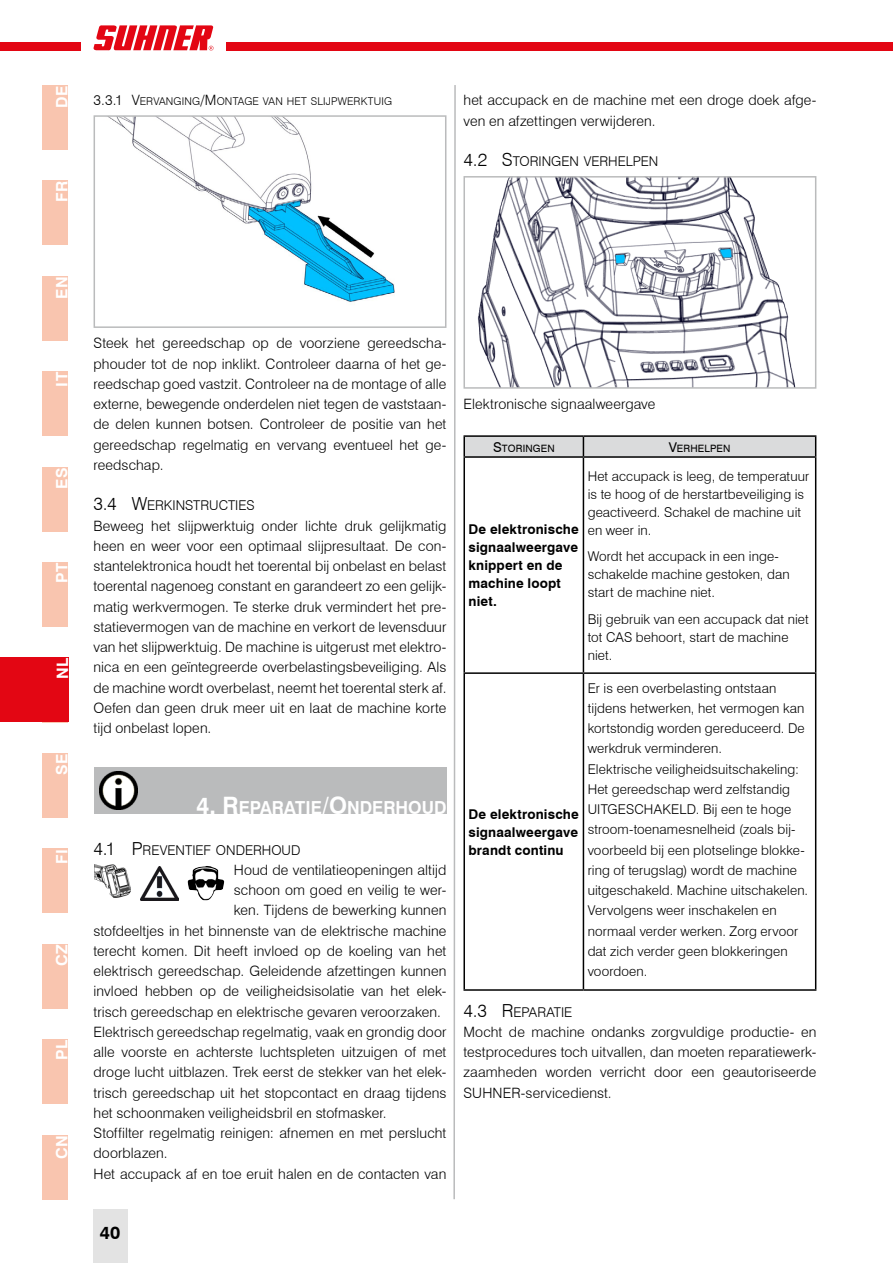
<style>
.page{position:relative;width:893px;height:1263px;background:#fff}
.page>*{position:absolute;margin:0;border:0;box-sizing:border-box;transform-origin:0 0}
.t1{font:700 18px "Swiss 721 BT";color:#fff;scale:.95 1}
.t2{font:700 18px "Swiss 721 BT";color:#000}
.t3{font:700 15.75px "Swiss 721 BT";letter-spacing:.05em;color:#fff}
.t4{font:300 14.25px/20.2px "Swiss 721 BT";letter-spacing:.005em;color:#000;text-align:justify}
.t5{font:300 13.5px/20.2px "Swiss 721 BT";letter-spacing:.01em;color:#000}
.t6{font:700 13.5px/18px "Swiss 721 BT";letter-spacing:.01em;color:#000}
.t7{font:300 13.5px "Swiss 721 BT";color:#000}
.t8{font:300 10.65px "Swiss 721 BT";letter-spacing:.015em;color:#000}
.t9{font:10.2px "Swiss 721 BT";letter-spacing:.015em;color:#000}
.s1{font-size:14.25px}
.s2{font-size:18px}
.s3{font-size:24px}
.s4{font-size:13.5px}
</style>
<div class="page">
<div style="left:43px;top:1135px;width:25px;height:64px;background:#f9c5af"></div>
<div style="left:43px;top:1039px;width:25px;height:65px;background:#f9c5af"></div>
<div style="left:43px;top:944px;width:25px;height:64px;background:#f9c5af"></div>
<div style="left:43px;top:849px;width:25px;height:64px;background:#f9c5af"></div>
<div style="left:43px;top:753px;width:25px;height:64px;background:#f9c5af"></div>
<div style="left:94px;top:767px;width:352px;height:47px;background:#babbbc"></div>
<img style="left:99px;top:772px;width:38px;height:38px">
<img style="left:95px;top:864px;width:36px;height:33px">
<img style="left:140px;top:866px;width:39px;height:35px">
<img style="left:188px;top:866px;width:36px;height:34px">
<img style="left:110px;top:118px;width:285px;height:184px">
<div style="left:94px;top:115px;width:352px;height:213px;border:2px solid #babbbc"></div>
<hr style="left:463px;top:435px;width:120px;height:2px;background:#000">
<hr style="left:583px;top:435px;width:233px;height:2px;background:#000">
<div style="left:463px;top:436px;width:353px;height:20px;background:#dadbdc"></div>
<hr style="left:463px;top:456px;width:120px;height:2px;background:#000">
<hr style="left:463px;top:458px;width:2px;height:214px;background:#000">
<hr style="left:583px;top:456px;width:233px;height:2px;background:#000">
<hr style="left:583px;top:458px;width:1px;height:214px;background:#000">
<hr style="left:815px;top:458px;width:1px;height:214px;background:#000">
<hr style="left:463px;top:672px;width:120px;height:2px;background:#000">
<hr style="left:463px;top:674px;width:2px;height:315px;background:#000">
<hr style="left:583px;top:672px;width:233px;height:2px;background:#000">
<hr style="left:583px;top:674px;width:1px;height:315px;background:#000">
<hr style="left:815px;top:674px;width:1px;height:315px;background:#000">
<hr style="left:463px;top:989px;width:120px;height:2px;background:#000">
<hr style="left:583px;top:989px;width:233px;height:2px;background:#000">
<img style="left:478px;top:179px;width:317px;height:207px">
<div style="left:463px;top:176px;width:353px;height:213px;border:2px solid #babbbc"></div>
<div style="left:43px;top:562px;width:25px;height:65px;background:#f9c5af"></div>
<div style="left:43px;top:467px;width:25px;height:64px;background:#f9c5af"></div>
<div style="left:43px;top:372px;width:25px;height:64px;background:#f9c5af"></div>
<div style="left:43px;top:276px;width:25px;height:65px;background:#f9c5af"></div>
<svg style="left:453px;top:85px;width:3px;height:1115px"></svg>
<div style="left:43px;top:181px;width:25px;height:64px;background:#f9c5af"></div>
<div style="left:43px;top:85px;width:25px;height:65px;background:#f9c5af"></div>
<div style="left:0;top:43px;width:893px;height:8px;background:#e30613"></div>
<div style="left:81px;top:17px;width:144px;height:42px;background:#fff"></div>
<svg style="left:93px;top:25px;width:120px;height:26px"></svg>
<div style="left:93px;top:1209px;width:34px;height:54px;background:#e3e3e3"></div>
<div style="left:0;top:657px;width:68px;height:65px;background:#e30613"></div>
<p class="t3" style="left:52px;top:108px;width:24px;rotate:-90deg">DE</p>
<p class="t8" style="left:94px;top:95px;width:300px"><span class="s1">3.3.1 V</span>ERVANGING<span class="s1">/M</span>ONTAGE VAN HET SLIJPWERKTUIG</p>
<p class="t3" style="left:52px;top:202px;width:23px;rotate:-90deg">FR</p>
<p class="t4" style="left:463px;top:90px;width:354px">het accupack en de machine met een droge doek afge&shy;ven en afzettingen verwijderen.</p>
<p class="t7" style="left:463px;top:153px;width:196px"><span class="s2">4.2 S</span>TORINGEN VERHELPEN</p>
<p class="t3" style="left:52px;top:299px;width:24px;rotate:-90deg">EN</p>
<p class="t3" style="left:52px;top:387px;width:16px;rotate:-90deg">IT</p>
<p class="t3" style="left:52px;top:489px;width:23px;rotate:-90deg">ES</p>
<p class="t3" style="left:52px;top:583px;width:22px;rotate:-90deg">PT</p>
<p class="t3" style="left:53px;top:679px;width:23px;rotate:-90deg">NL</p>
<p class="t3" style="left:52px;top:775px;width:23px;rotate:-90deg">SE</p>
<p class="t3" style="left:52px;top:864px;width:17px;rotate:-90deg">FI</p>
<p class="t3" style="left:52px;top:966px;width:23px;rotate:-90deg">CZ</p>
<p class="t3" style="left:52px;top:1060px;width:22px;rotate:-90deg">PL</p>
<p class="t3" style="left:52px;top:1159px;width:26px;rotate:-90deg">CN</p>
<p class="t4" style="left:94px;top:333px;width:354px">Steek het gereedschap op de voorziene gereedscha&shy;phouder tot de nop inklikt. Controleer daarna of het ge&shy;reedschap goed vastzit. Controleer na de montage of alle externe, bewegende onderdelen niet tegen de vaststaan&shy;de delen kunnen botsen. Controleer de positie van het gereedschap regelmatig en vervang eventueel het ge&shy;reedschap.</p>
<p class="t7" style="left:94px;top:497px;width:162px"><span class="s2">3.4 W</span>ERKINSTRUCTIES</p>
<p class="t4" style="left:94px;top:515px;width:354px">Beweeg het slijpwerktuig onder lichte druk gelijkmatig heen en weer voor een optimaal slijpresultaat. De con&shy;stantelektronica houdt het toerental bij onbelast en belast toerental nagenoeg constant en garandeert zo een gelijk&shy;matig werkvermogen. Te sterke druk vermindert het pre&shy;statievermogen van de machine en verkort de levensduur van het slijpwerktuig. De machine is uitgerust met elektro&shy;nica en een geïntegreerde overbelastingsbeveiliging. Als de machine wordt overbelast, neemt het toerental sterk af.<br>Oefen dan geen druk meer uit en laat de machine korte tijd onbelast lopen.</p>
<p class="t1" style="left:197px;top:797px;width:172px"><span class="s3">4. R</span>EPARATIE<span class="s3">/O</span>NDER</p>
<p class="t1" style="left:396px;top:797px;width:53px">HOUD</p>
<p class="t7" style="left:94px;top:842px;width:208px"><span class="s2">4.1 P</span>REVENTIEF ONDERHOUD</p>
<p class="t4" style="left:234px;top:859px;width:214px">Houd de ventilatieopeningen altijd</p>
<p class="t4" style="left:234px;top:880px;width:214px">schoon om goed en veilig te wer-</p>
<p class="t4" style="left:234px;top:900px;width:214px">ken. Tijdens de bewerking kunnen</p>
<p class="t4" style="left:94px;top:920px;width:354px">stofdeeltjes in het binnenste van de elektrische machine</p>
<p class="t4" style="left:94px;top:940px;width:354px">terecht komen. Dit heeft invloed op de koeling van het</p>
<p class="t4" style="left:94px;top:961px;width:354px">elektrisch gereedschap. Geleidende afzettingen kunnen</p>
<p class="t4" style="left:94px;top:981px;width:354px">invloed hebben op de veiligheidsisolatie van het elek-</p>
<p class="t4" style="left:94px;top:1001px;width:349px">trisch gereedschap en elektrische gevaren veroorzaken.</p>
<p class="t4" style="left:94px;top:1021px;width:354px">Elektrisch gereedschap regelmatig, vaak en grondig door</p>
<p class="t4" style="left:94px;top:1042px;width:354px">alle voorste en achterste luchtspleten uitzuigen of met</p>
<p class="t4" style="left:94px;top:1062px;width:354px">droge lucht uitblazen. Trek eerst de stekker van het elek-</p>
<p class="t4" style="left:94px;top:1082px;width:354px">trisch gereedschap uit het stopcontact en draag tijdens</p>
<p class="t4" style="left:94px;top:1102px;width:295px">het schoonmaken veiligheidsbril en stofmasker.</p>
<p class="t4" style="left:94px;top:1123px;width:354px">Stoffilter regelmatig reinigen: afnemen en met perslucht</p>
<p class="t4" style="left:94px;top:1143px;width:76px">doorblazen.</p>
<p class="t4" style="left:94px;top:1163px;width:354px">Het accupack af en toe eruit halen en de contacten van</p>
<p class="t4" style="left:463px;top:394px;width:193px">Elektronische signaalweergave</p>
<p class="t9" style="left:493px;top:442px;width:63px"><span class="s4">S</span>TORINGEN</p>
<p class="t9" style="left:669px;top:442px;width:63px"><span class="s4">V</span>ERHELPEN</p>
<p class="t6" style="left:468px;top:520px;width:112px">De elektronische signaalweergave knippert en de machine loopt niet.</p>
<p class="t6" style="left:468px;top:805px;width:112px;text-align:justify">De elektronische signaalweergave brandt continu</p>
<p class="t5" style="left:588px;top:467px;width:223px;line-height:18px">Het accupack is leeg, de temperatuur is te hoog of de herstartbeveiliging is geactiveerd. Schakel de machine uit en weer in.</p>
<p class="t5" style="left:588px;top:547px;width:204px;line-height:18px">Wordt het accupack in een inge&shy;schakelde machine gestoken, dan start de machine niet.</p>
<p class="t5" style="left:588px;top:610px;width:223px;line-height:18px">Bij gebruik van een accupack dat niet tot CAS behoort, start de machine niet.</p>
<p class="t5" style="left:588px;top:677px;width:222px">Er is een overbelasting ontstaan tijdens hetwerken, het vermogen kan kortstondig worden gereduceerd. De werkdruk verminderen.<br>Elektrische veiligheidsuitschakeling:<br>Het gereedschap werd zelfstandig UITGESCHAKELD. Bij een te hoge stroom-toenamesnelheid (zoals bij&shy;voorbeeld bij een plotselinge blokke&shy;ring of terugslag) wordt de machine uitgeschakeld. Machine uitschakelen.<br>Vervolgens weer inschakelen en normaal verder werken. Zorg ervoor dat zich verder geen blokkeringen voordoen.</p>
<p class="t7" style="left:463px;top:1004px;width:110px"><span class="s2">4.3 R</span> EPARATIE</p>
<p class="t4" style="left:463px;top:1021px;width:354px">Mocht de machine ondanks zorgvuldige productie- en testprocedures toch uitvallen, dan moeten reparatiewerk&shy;zaamheden worden verricht door een geautoriseerde SUHNER-servicedienst.</p>
<p class="t2" style="left:100px;top:1222px;width:22px">40</p>
</div>
